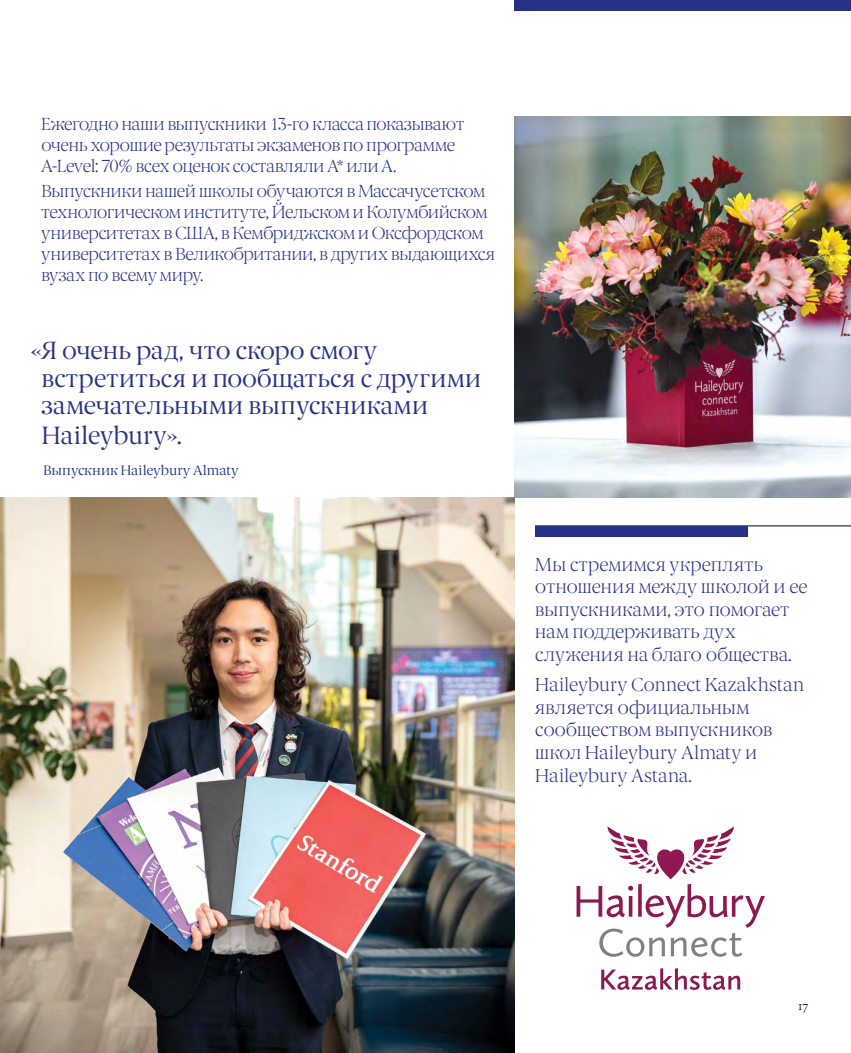
<style>
.page{position:relative;width:851px;height:1053px;background:#fff}
.page>*{position:absolute;margin:0;border:0;box-sizing:border-box;transform-origin:0 0}
.t1{font:25px/27.5px "Berlingske Serif";letter-spacing:-.01em;color:#263286}
.t2{font:300 18.75px/22.5px "Berlingske Serif";letter-spacing:-.005em;color:#263286}
.t3{font:300 17.5px/21px "Berlingske Serif";letter-spacing:-.035em;color:#263286}
.t4{font:13.75px "Berlingske Serif";color:#263286}
.t5{font:300 12.5px "Calluna";color:#000}
</style>
<div class="page">
<img style="left:514px;top:117px;width:336px;height:381px">
<svg style="left:601px;top:968px;width:139px;height:21px"></svg>
<svg style="left:576px;top:826px;width:188px;height:130px"></svg>
<div style="left:514px;top:0;width:336px;height:11px;background:#263286"></div>
<hr style="left:535px;top:525px;width:315px;height:1px;background:#263286">
<div style="left:535px;top:526px;width:212px;height:11px;background:#263286"></div>
<img style="left:0;top:498px;width:514px;height:554px">
<p class="t3" style="left:41px;top:113px;width:425px">Ежегодно наши выпускники 13-го класса показывают очень хорошие результаты экзаменов по программе<br>A-Level: 70% всех оценок составляли A* или A.</p>
<p class="t3" style="left:41px;top:180px;width:455px">Выпускники нашей школы обучаются в Массачусетском технологическом институте, Йельском и Колумбийском университетах в США, в Кембриджском и Оксфордском университетах в Великобритании, в других выдающихся вузах по всему миру.</p>
<h1 class="t1" style="left:41px;top:337px;width:442px;text-indent:-11px">«Я очень рад, что скоро смогу встретиться и пообщаться с другими замечательными выпускниками</h1>
<h1 class="t1" style="left:41px;top:422px;width:142px">Haileybury».</h1>
<p class="t4" style="left:43px;top:461px;width:197px">Выпускник Haileybury Almaty</p>
<p class="t2" style="left:535px;top:552px;width:274px">Мы стремимся укреплять отношения между школой и ее выпускниками, это помогает нам поддерживать дух служения на благо общества.</p>
<p class="t2" style="left:535px;top:673px;width:270px">Haileybury Connect Kazakhstan является официальным сообществом выпускников школ Haileybury Almaty и<br>Haileybury Astana.</p>
<p class="t5" style="left:798px;top:998px;width:12px">17</p>
</div>
